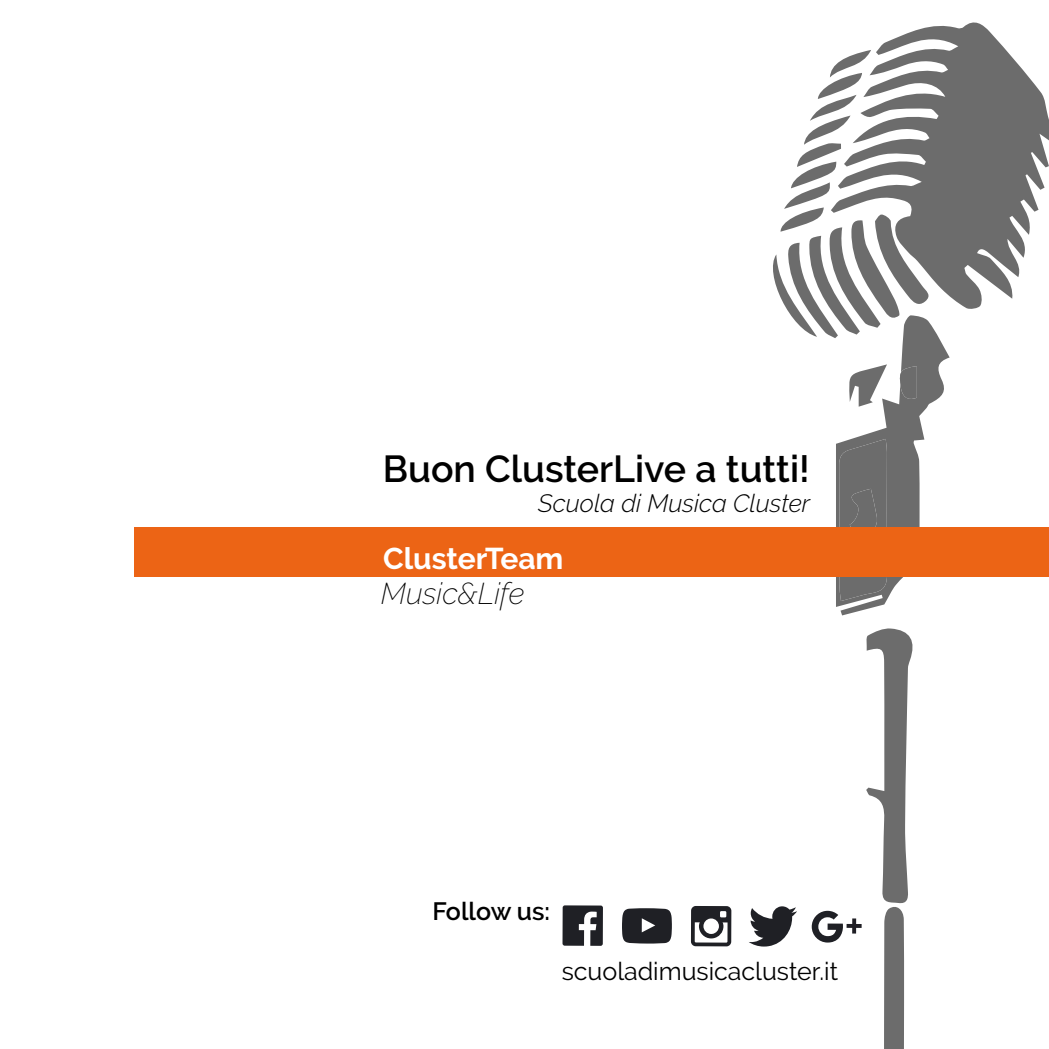
<style>
.page{position:relative;width:1049px;height:1049px;background:#fff}
.page>*{position:absolute;margin:0;border:0;box-sizing:border-box;transform-origin:0 0}
.t1{font:600 37.5px "Raleway";color:#000}
.t2{font:700 30px "Raleway";color:#fff}
.t3{font:italic 200 30px "Raleway";color:#000}
.t4{font:25px "Raleway";color:#000}
.t5{font:italic 300 25px "Raleway";color:#000}
.t6{font:600 25px "Raleway";color:#000}
</style>
<div class="page">
<svg style="left:878px;top:22px;width:171px;height:287px;fill:#6c6c6c"></svg>
<svg style="left:861px;top:628px;width:52px;height:421px"></svg>
<svg style="left:770px;top:50px;width:180px;height:565px"></svg>
<div style="left:135px;top:527px;width:914px;height:49px;background:#ec6415"></div>
<img style="left:562px;top:905px;width:41px;height:41px">
<img style="left:622px;top:908px;width:50px;height:35px">
<img style="left:691px;top:906px;width:40px;height:40px">
<img style="left:749px;top:906px;width:48px;height:40px">
<img style="left:812px;top:911px;width:31px;height:31px">
<img style="left:846px;top:918px;width:15px;height:15px">
<h1 class="t1" style="left:383px;top:447px;width:428px">Buon ClusterLive a tutti!</h1>
<p class="t5" style="left:538px;top:489px;width:273px">Scuola di Musica Cluster</p>
<p class="t2" style="left:383px;top:542px;width:182px">ClusterTeam</p>
<p class="t3" style="left:381px;top:576px;width:145px">Music&amp;Life</p>
<p class="t6" style="left:432px;top:897px;width:119px">Follow us:</p>
<p class="t4" style="left:562px;top:956px;width:278px">scuoladimusicacluster.it</p>
</div>
